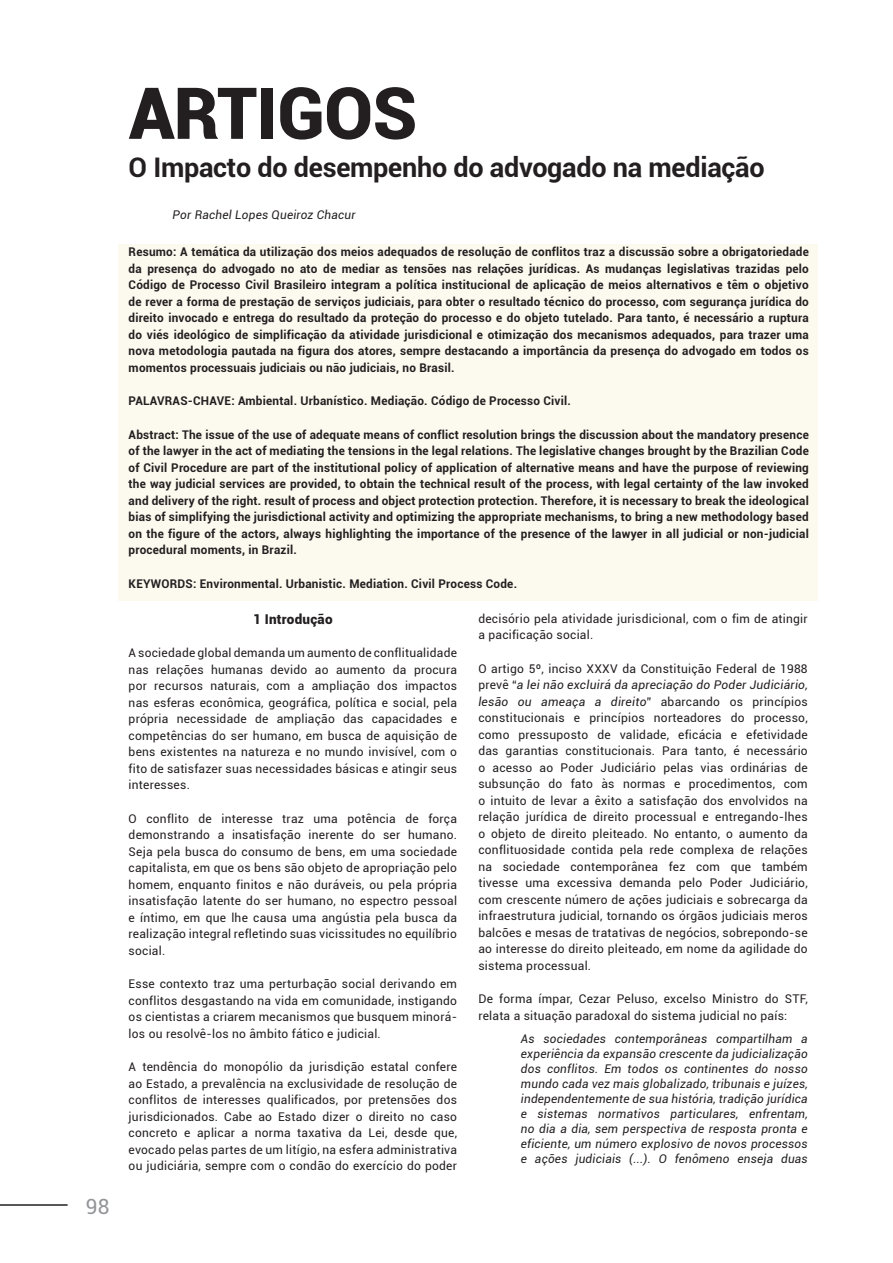
<style>
.page{position:relative;width:893px;height:1263px;background:#fff}
.page>*{position:absolute;margin:0;border:0;box-sizing:border-box;transform-origin:0 0}
.t1{font:900 71.7px "Roboto";letter-spacing:-.01em;color:#231f20}
.t2{font:700 27px "Roboto";letter-spacing:-.01em;color:#231f20}
.t3{font:21px "Roboto";color:#939598}
.t4{font:900 13.5px "Roboto";letter-spacing:.02em;color:#231f20}
.t5{font:12px/16.5px "Roboto";letter-spacing:.02em;color:#231f20;text-align:justify}
.t6{font:700 12px/16.5px "Roboto";letter-spacing:.02em;color:#231f20;text-align:justify}
.t7{font:italic 12px/15px "Roboto";letter-spacing:.02em;color:#231f20;text-align:justify}
.s1{font-style:italic}
</style>
<div class="page">
<hr style="left:0;top:1204px;width:68px;height:2px;background:#231f20">
<div style="left:118px;top:245px;width:699px;height:356px;background:#fcf9ef"></div>
<h3 class="t3" style="left:86px;top:1192px;width:25px">98</h3>
<h1 class="t1" style="left:129px;top:63px;width:290px">ARTIGOS</h1>
<h2 class="t2" style="left:129px;top:149px;width:637px">O Impacto do desempenho do advogado na mediação</h2>
<p class="t7" style="left:173px;top:207px;width:185px">Por Rachel Lopes Queiroz Chacur</p>
<p class="t6" style="left:129px;top:243px;width:682px">Resumo: A temática da utilização dos meios adequados de resolução de conflitos traz a discussão sobre a obrigatoriedade da presença do advogado no ato de mediar as tensões nas relações jurídicas. As mudanças legislativas trazidas pelo Código de Processo Civil Brasileiro integram a política institucional de aplicação de meios alternativos e têm o objetivo de rever a forma de prestação de serviços judiciais, para obter o resultado técnico do processo, com segurança jurídica do direito invocado e entrega do resultado da proteção do processo e do objeto tutelado. Para tanto, é necessário a ruptura do viés ideológico de simplificação da atividade jurisdicional e otimização dos mecanismos adequados, para trazer uma nova metodologia pautada na figura dos atores, sempre destacando a importância da presença do advogado em todos os momentos processuais judiciais ou não judiciais, no Brasil.</p>
<p class="t6" style="left:129px;top:392px;width:444px">PALAVRAS-CHAVE: Ambiental. Urbanístico. Mediação. Código de Processo Civil.</p>
<p class="t6" style="left:129px;top:426px;width:682px">Abstract: The issue of the use of adequate means of conflict resolution brings the discussion about the mandatory presence of the lawyer in the act of mediating the tensions in the legal relations. The legislative changes brought by the Brazilian Code of Civil Procedure are part of the institutional policy of application of alternative means and have the purpose of reviewing the way judicial services are provided, to obtain the technical result of the process, with legal certainty of the law invoked and delivery of the right. result of process and object protection protection. Therefore, it is necessary to break the ideological bias of simplifying the jurisdictional activity and optimizing the appropriate mechanisms, to bring a new methodology based on the figure of the actors, always highlighting the importance of the presence of the lawyer in all judicial or non-judicial procedural moments, in Brazil.</p>
<p class="t6" style="left:129px;top:575px;width:390px">KEYWORDS: Environmental. Urbanistic. Mediation. Civil Process Code.</p>
<p class="t4" style="left:253px;top:609px;width:81px">1 Introdução</p>
<p class="t5" style="left:129px;top:644px;width:330px">A sociedade global demanda um aumento de conflitualidade nas relações humanas devido ao aumento da procura por recursos naturais, com a ampliação dos impactos nas esferas econômica, geográfica, política e social, pela própria necessidade de ampliação das capacidades e competências do ser humano, em busca de aquisição de bens existentes na natureza e no mundo invisível, com o fito de satisfazer suas necessidades básicas e atingir seus interesses.</p>
<p class="t5" style="left:129px;top:810px;width:330px">O conflito de interesse traz uma potência de força demonstrando a insatisfação inerente do ser humano.<br>Seja pela busca do consumo de bens, em uma sociedade capitalista, em que os bens são objeto de apropriação pelo homem, enquanto finitos e não duráveis, ou pela própria insatisfação latente do ser humano, no espectro pessoal e íntimo, em que lhe causa uma angústia pela busca da realização integral refletindo suas vicissitudes no equilíbrio social.</p>
<p class="t5" style="left:129px;top:975px;width:330px">Esse contexto traz uma perturbação social derivando em conflitos desgastando na vida em comunidade, instigando os cientistas a criarem mecanismos que busquem minorá&shy;los ou resolvê-los no âmbito fático e judicial.</p>
<p class="t5" style="left:129px;top:1058px;width:330px">A tendência do monopólio da jurisdição estatal confere ao Estado, a prevalência na exclusividade de resolução de conflitos de interesses qualificados, por pretensões dos jurisdicionados. Cabe ao Estado dizer o direito no caso concreto e aplicar a norma taxativa da Lei, desde que, evocado pelas partes de um litígio, na esfera administrativa ou judiciária, sempre com o condão do exercício do poder</p>
<p class="t5" style="left:478px;top:610px;width:331px">decisório pela atividade jurisdicional, com o fim de atingir a pacificação social.</p>
<p class="t5" style="left:478px;top:660px;width:331px">O artigo 5º, inciso XXXV da Constituição Federal de 1988 prevê “<span class="s1">a lei não excluirá da apreciação do Poder Judiciário, lesão ou ameaça a direito</span>” abarcando os princípios constitucionais e princípios norteadores do processo, como pressuposto de validade, eficácia e efetividade das garantias constitucionais. Para tanto, é necessário o acesso ao Poder Judiciário pelas vias ordinárias de subsunção do fato às normas e procedimentos, com o intuito de levar a êxito a satisfação dos envolvidos na relação jurídica de direito processual e entregando-lhes o objeto de direito pleiteado. No entanto, o aumento da conflituosidade contida pela rede complexa de relações na sociedade contemporânea fez com que também tivesse uma excessiva demanda pelo Poder Judiciário, com crescente número de ações judiciais e sobrecarga da infraestrutura judicial, tornando os órgãos judiciais meros balcões e mesas de tratativas de negócios, sobrepondo-se ao interesse do direito pleiteado, em nome da agilidade do sistema processual.</p>
<p class="t5" style="left:478px;top:990px;width:331px">De forma ímpar, Cezar Peluso, excelso Ministro do STF, relata a situação paradoxal do sistema judicial no país:</p>
<p class="t7" style="left:521px;top:1031px;width:288px">As sociedades contemporâneas compartilham a experiência da expansão crescente da judicialização dos conflitos. Em todos os continentes do nosso mundo cada vez mais globalizado, tribunais e juízes, independentemente de sua história, tradição jurídica e sistemas normativos particulares, enfrentam, no dia a dia, sem perspectiva de resposta pronta e eficiente, um número explosivo de novos processos e ações judiciais (...). O fenômeno enseja duas</p>
</div>
